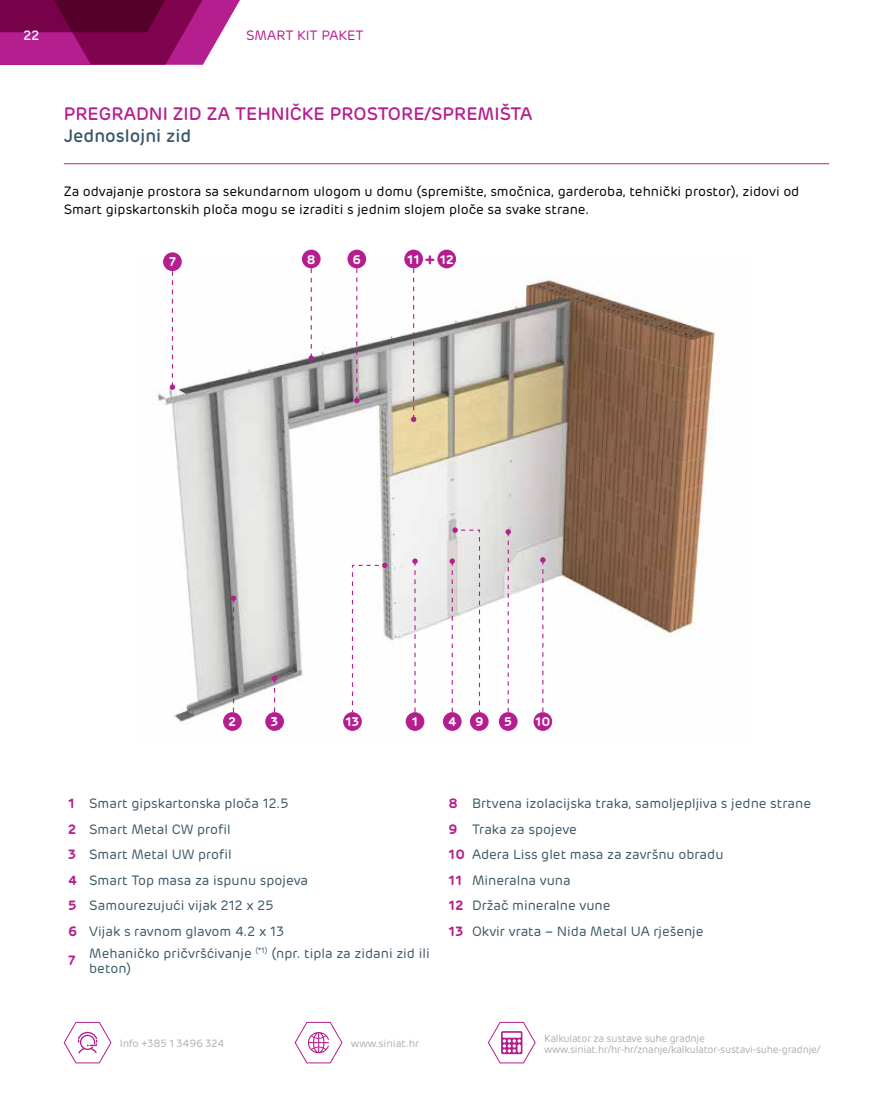
<style>
.page{position:relative;width:893px;height:1106px;background:#fff}
.page>*{position:absolute;margin:0;border:0;box-sizing:border-box;transform-origin:0 0}
.t1{font:500 18px "Rubrik";color:#b41e8e}
.t2{font:500 18px "Rubrik";color:#395765}
.t3{font:13.5px/15px "Rubrik";color:#395765}
.t4{font:13.5px/18px "Rubrik";color:#000}
.t5{font:13.5px "Rubrik";color:#b41e8e}
.t6{font:500 13.5px "Rubrik";color:#fff}
.t7{font:600 13.5px "Rubrik";color:#b41e8e}
.t8{font:600 12.6px "Rubrik";color:#fff}
.t9{font:10.5px/10.5px "Rubrik";letter-spacing:-.02em;color:#adafb2}
.t10{font:10.5px "Rubrik";color:#adafb2}
.s1{font-size:17.7px;color:#b41e8e}
.s2{font-weight:600;color:#b41e8e}
</style>
<div class="page">
<hr style="left:64px;top:163px;width:765px;height:1px;background:#b41e8e">
<img style="left:157px;top:259px;width:559px;height:472px">
<div style="left:163px;top:252px;width:19px;height:19px;background:#b41e8e;border-radius:50%"></div>
<div style="left:223px;top:712px;width:19px;height:19px;background:#b41e8e;border-radius:50%"></div>
<div style="left:343px;top:712px;width:19px;height:19px;background:#b41e8e;border-radius:50%"></div>
<div style="left:265px;top:712px;width:19px;height:19px;background:#b41e8e;border-radius:50%"></div>
<div style="left:406px;top:712px;width:18px;height:19px;background:#b41e8e;border-radius:50%"></div>
<div style="left:443px;top:712px;width:19px;height:19px;background:#b41e8e;border-radius:50%"></div>
<div style="left:470px;top:712px;width:19px;height:19px;background:#b41e8e;border-radius:50%"></div>
<div style="left:499px;top:712px;width:19px;height:19px;background:#b41e8e;border-radius:50%"></div>
<div style="left:533px;top:712px;width:19px;height:19px;background:#b41e8e;border-radius:50%"></div>
<div style="left:302px;top:250px;width:19px;height:18px;background:#b41e8e;border-radius:50%"></div>
<div style="left:347px;top:250px;width:19px;height:18px;background:#b41e8e;border-radius:50%"></div>
<div style="left:404px;top:250px;width:19px;height:18px;background:#b41e8e;border-radius:50%"></div>
<div style="left:437px;top:250px;width:19px;height:18px;background:#b41e8e;border-radius:50%"></div>
<svg style="left:170px;top:271px;width:5px;height:119px"></svg>
<svg style="left:231px;top:595px;width:5px;height:117px"></svg>
<svg style="left:412px;top:558px;width:6px;height:154px"></svg>
<svg style="left:505px;top:529px;width:6px;height:183px"></svg>
<svg style="left:540px;top:557px;width:6px;height:155px"></svg>
<svg style="left:351px;top:562px;width:36px;height:151px"></svg>
<svg style="left:450px;top:527px;width:31px;height:186px"></svg>
<svg style="left:272px;top:675px;width:5px;height:37px"></svg>
<svg style="left:309px;top:268px;width:5px;height:93px"></svg>
<svg style="left:354px;top:268px;width:5px;height:135px"></svg>
<svg style="left:411px;top:268px;width:5px;height:154px"></svg>
<svg style="left:0;top:0;width:240px;height:65px;background:#901d68"></svg>
<svg style="left:63px;top:1021px;width:49px;height:42px"></svg>
<svg style="left:294px;top:1021px;width:49px;height:42px"></svg>
<svg style="left:487px;top:1021px;width:49px;height:42px"></svg>
<p class="t6" style="left:23px;top:27px;width:18px">22</p>
<p class="t5" style="left:246px;top:27px;width:119px">SMART KIT PAKET</p>
<h1 class="t1" style="left:64px;top:102px;width:470px">PREGRADNI ZID ZA TEHNIČKE PROSTORE/SPREMIŠTA</h1>
<h1 class="t2" style="left:64px;top:124px;width:129px">Jednoslojni zid</h1>
<p class="t4" style="left:64px;top:182px;width:737px">Za odvajanje prostora sa sekundarnom ulogom u domu (spremište, smočnica, garderoba, tehnički prostor), zidovi od<br>Smart gipskartonskih ploča mogu se izraditi s jednim slojem ploče sa svake strane.</p>
<p class="t8" style="left:169px;top:254px;width:8px">7</p>
<p class="t8" style="left:307px;top:251px;width:10px">8</p>
<p class="t8" style="left:352px;top:251px;width:10px">6</p>
<p class="t8" style="left:407px;top:251px;width:48px">11 <span class="s1">+</span> 12</p>
<p class="t8" style="left:229px;top:713px;width:9px">2</p>
<p class="t8" style="left:271px;top:713px;width:9px">3</p>
<p class="t8" style="left:345px;top:713px;width:16px">13</p>
<p class="t8" style="left:412px;top:713px;width:8px">1</p>
<p class="t8" style="left:448px;top:713px;width:10px">4</p>
<p class="t8" style="left:475px;top:713px;width:10px">9</p>
<p class="t8" style="left:504px;top:713px;width:9px">5</p>
<p class="t8" style="left:535px;top:713px;width:17px">10</p>
<p class="t3" style="left:68px;top:795px;width:222px"><span class="s2">1</span> Smart gipskartonska ploča 12.5</p>
<p class="t3" style="left:449px;top:795px;width:364px"><span class="s2">8</span> Brtvena izolacijska traka, samoljepljiva s jedne strane</p>
<p class="t3" style="left:68px;top:821px;width:164px"><span class="s2">2</span> Smart Metal CW profil</p>
<p class="t3" style="left:449px;top:821px;width:130px"><span class="s2">9</span> Traka za spojeve</p>
<p class="t3" style="left:68px;top:846px;width:165px"><span class="s2">3</span> Smart Metal UW profil</p>
<p class="t3" style="left:449px;top:846px;width:276px"><span class="s2">10</span> Adera Liss glet masa za završnu obradu</p>
<p class="t3" style="left:68px;top:872px;width:242px"><span class="s2">4</span> Smart Top masa za ispunu spojeva</p>
<p class="t3" style="left:449px;top:872px;width:124px"><span class="s2">11</span> Mineralna vuna</p>
<p class="t3" style="left:68px;top:897px;width:207px"><span class="s2">5</span> Samourezujući vijak 212 x 25</p>
<p class="t3" style="left:449px;top:897px;width:163px"><span class="s2">12</span> Držač mineralne vune</p>
<p class="t3" style="left:68px;top:923px;width:218px"><span class="s2">6</span> Vijak s ravnom glavom 4.2 x 13</p>
<p class="t3" style="left:449px;top:923px;width:256px"><span class="s2">13</span> Okvir vrata – Nida Metal UA rješenje</p>
<p class="t7" style="left:68px;top:951px;width:9px">7</p>
<p class="t3" style="left:89px;top:945px;width:342px">Mehaničko pričvršćivanje <sup>(*1)</sup> (npr. tipla za zidani zid ili beton)</p>
<p class="t9" style="left:120px;top:1037px;width:106px">Info +385 1 3496 324</p>
<p class="t10" style="left:351px;top:1036px;width:70px">www.siniat.hr</p>
<p class="t9" style="left:544px;top:1033px;width:278px">Kalkulator za sustave suhe gradnje www.siniat.hr/hr-hr/znanje/kalkulator-sustavi-suhe-gradnje/</p>
</div>
